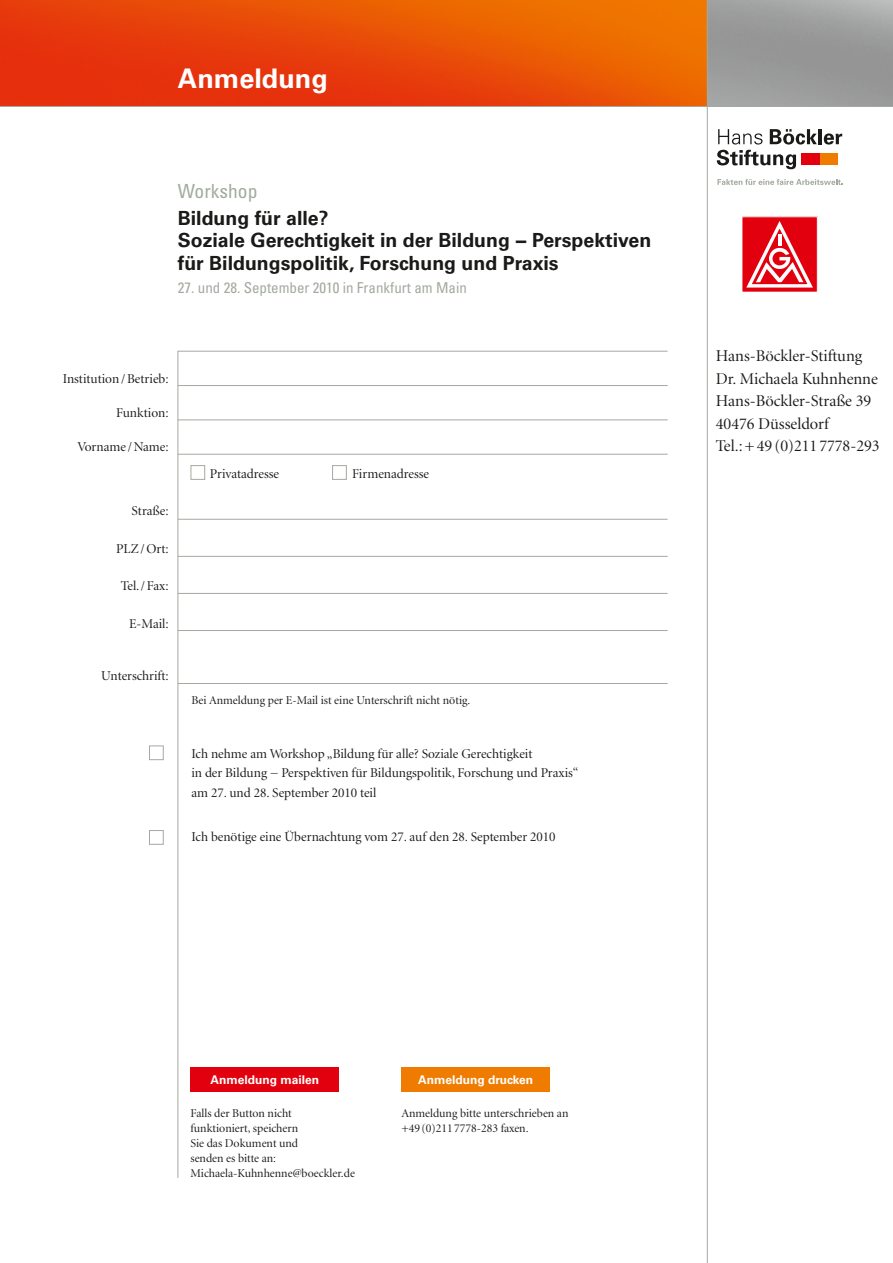
<style>
.page{position:relative;width:893px;height:1263px;background:#fff}
.page>*{position:absolute;margin:0;border:0;box-sizing:border-box;transform-origin:0 0}
.t1{font:700 27px "Univers LT";color:#fff}
.t2{font:700 19.5px/22.5px "Univers LT";color:#1a1a18}
.t3{font:condensed 19.5px "Univers LT";color:#a3aaa0}
.t4{font:16.5px/22.5px "Minion LT Display";color:#1a1a18}
.t5{font:condensed 15px "Univers LT";color:#a3aaa0}
.t6{font:13.5px/19.5px "Minion LT Display";color:#1a1a18}
.t7{font:12px/15px "Minion LT Display";color:#1a1a18}
.t8{font:700 12px "Univers LT";color:#fff}
</style>
<div class="page">
<img style="left:0;top:0;width:893px;height:106px">
<svg style="left:717px;top:179px;width:125px;height:6px"></svg>
<hr style="left:818px;top:129px;width:4px;height:15px;background:#1a1a18">
<svg style="left:824px;top:133px;width:18px;height:12px"></svg>
<svg style="left:717px;top:129px;width:100px;height:40px"></svg>
<div style="left:820px;top:153px;width:18px;height:12px;background:#ef7c00"></div>
<div style="left:801px;top:153px;width:19px;height:12px;background:#e3000e"></div>
<div style="left:742px;top:217px;width:75px;height:75px;background:#e3000e"></div>
<div style="left:741px;top:216px;width:77px;height:77px;border:1px solid #fff"></div>
<svg style="left:744px;top:217px;width:72px;height:71px"></svg>
<hr style="left:707px;top:0;width:1px;height:1263px;background:#a3aaa0">
<hr style="left:178px;top:351px;width:490px;height:1px;background:#a3aaa0">
<hr style="left:178px;top:385px;width:490px;height:1px;background:#a3aaa0">
<hr style="left:178px;top:419px;width:490px;height:1px;background:#a3aaa0">
<hr style="left:178px;top:454px;width:490px;height:1px;background:#a3aaa0">
<hr style="left:178px;top:519px;width:490px;height:1px;background:#a3aaa0">
<hr style="left:178px;top:556px;width:490px;height:1px;background:#a3aaa0">
<hr style="left:178px;top:593px;width:490px;height:1px;background:#a3aaa0">
<hr style="left:178px;top:630px;width:490px;height:1px;background:#a3aaa0">
<hr style="left:178px;top:683px;width:490px;height:1px;background:#a3aaa0">
<hr style="left:0;top:106px;width:893px;height:1px;background:#a3aaa0">
<hr style="left:177px;top:351px;width:1px;height:827px;background:#a3aaa0">
<div style="left:401px;top:1067px;width:149px;height:24px;background:#ef7c00"></div>
<div style="left:190px;top:1067px;width:149px;height:24px;background:#e3000e"></div>
<div style="left:149px;top:745px;width:15px;height:15px;border:1px solid #a3aaa0"></div>
<div style="left:190px;top:465px;width:15px;height:15px;border:1px solid #a3aaa0"></div>
<div style="left:332px;top:465px;width:15px;height:15px;border:1px solid #a3aaa0"></div>
<div style="left:149px;top:830px;width:15px;height:15px;border:1px solid #a3aaa0"></div>
<h1 class="t1" style="left:178px;top:63px;width:151px">Anmeldung</h1>
<h2 class="t3" style="left:178px;top:178px;width:81px">Workshop</h2>
<h2 class="t2" style="left:178px;top:207px;width:475px">Bildung für alle?<br>Soziale Gerechtigkeit in der Bildung − Perspektiven für Bildungspolitik, Forschung und Praxis</h2>
<p class="t5" style="left:178px;top:279px;width:291px">27. und 28. September 2010 in Frankfurt am Main</p>
<p class="t6" style="left:63px;top:369px;width:108px">Institution/Betrieb:</p>
<p class="t6" style="left:116px;top:403px;width:54px">Funktion:</p>
<p class="t6" style="left:77px;top:436px;width:93px">Vorname /Name:</p>
<p class="t6" style="left:132px;top:501px;width:39px">Straße:</p>
<p class="t6" style="left:116px;top:538px;width:54px">PLZ/Ort:</p>
<p class="t6" style="left:121px;top:576px;width:49px">Tel./Fax:</p>
<p class="t6" style="left:129px;top:613px;width:41px">E-Mail:</p>
<p class="t6" style="left:101px;top:665px;width:69px">Unterschrift:</p>
<p class="t6" style="left:210px;top:463px;width:71px">Privatadresse</p>
<p class="t6" style="left:352px;top:463px;width:78px">Firmenadresse</p>
<p class="t7" style="left:192px;top:692px;width:280px">Bei Anmeldung per E-Mail ist eine Unterschrift nicht nötig.</p>
<p class="t6" style="left:191px;top:743px;width:389px">Ich nehme am Workshop „Bildung für alle? Soziale Gerechtigkeit<br>in der Bildung − Perspektiven für Bildungspolitik, Forschung und Praxis“ am 27. und 28. September 2010 teil</p>
<p class="t6" style="left:191px;top:827px;width:366px">Ich benötige eine Übernachtung vom 27. auf den 28. September 2010</p>
<p class="t4" style="left:716px;top:344px;width:165px">Hans-Böckler-Stiftung<br>Dr. Michaela Kuhnhenne<br>Hans-Böckler-Straße 39<br>40476 Düsseldorf<br>Tel.:+49 (0)211 7778-293</p>
<p class="t8" style="left:210px;top:1072px;width:110px">Anmeldung mailen</p>
<p class="t7" style="left:190px;top:1105px;width:166px">Falls der Button nicht<br>funktioniert, speichern<br>Sie das Dokument und<br>senden es bitte an:<br>Michaela-Kuhnhenne@boeckler.de</p>
<p class="t8" style="left:418px;top:1072px;width:116px">Anmeldung drucken</p>
<p class="t7" style="left:401px;top:1105px;width:169px">Anmeldung bitte unterschrieben an +49 (0)211 7778-283 faxen.</p>
</div>
